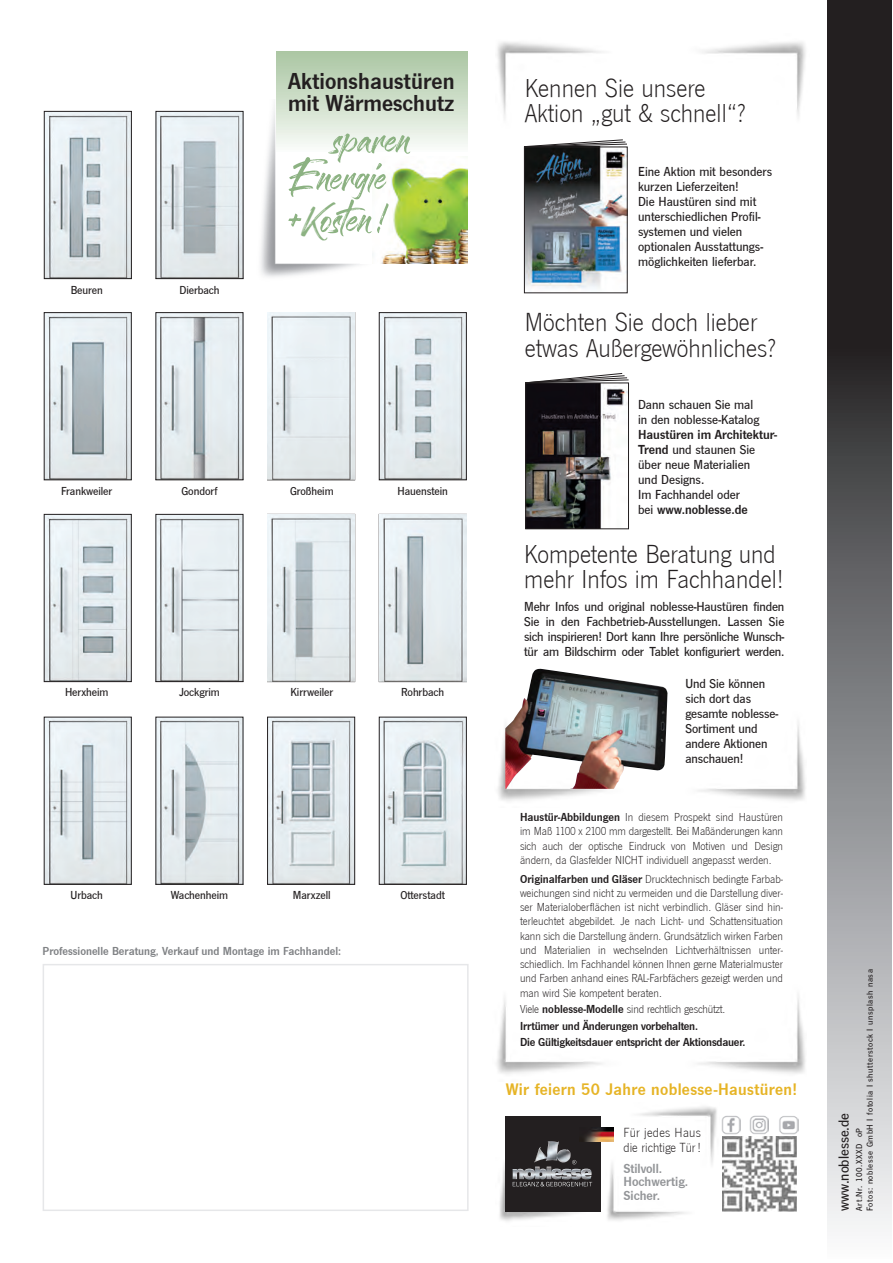
<style>
.page{position:relative;width:893px;height:1263px;background:#fff}
.page>*{position:absolute;margin:0;border:0;box-sizing:border-box;transform-origin:0 0}
.t1{font:53.55px/37.5px "Sandbrush";color:#8cb282}
.t2{font:300 27px/25.5px "News Got T";color:#231f20}
.t3{font:23.85px/22px "News Got T Dem";letter-spacing:.005em;color:#231f20}
.t4{font:17.25px "News Got T Dem";letter-spacing:.02em;color:#e6b426}
.t5{font:500 15.15px "News Got T";color:#231f20}
.t6{font:300 13.65px/14.9px "News Got T";color:#231f20}
.t7{font:13.65px/13.6px "News Got T Dem";color:#939598}
.t8{font:500 13.5px/15px "News Got T";color:#231f20}
.t9{font:13.5px "News Got T Dem";color:#231f20}
.t10{font:300 12px/14.2px "News Got T";color:#231f20;text-align:justify}
.t11{font:500 12px "News Got T";letter-spacing:-.005em;color:#231f20}
.t12{font:12px/16.5px "News Got T Dem";letter-spacing:-.015em;color:#231f20}
.t13{font:12px "News Got T Dem";color:#808285}
.t14{font:500 9px/10.5px "News Got T";letter-spacing:.06em;color:#231f20}
.s1{font-size:40.05px}
.s2{font-family:"News Got T Dem";font-weight:400}
.s3{font-family:"News Got T";font-weight:500}
</style>
<div class="page">
<img style="left:607px;top:1129px;width:79px;height:92px">
<img style="left:499px;top:1163px;width:80px;height:58px">
<img style="left:616px;top:1106px;width:101px;height:69px">
<img style="left:498px;top:732px;width:106px;height:69px">
<img style="left:698px;top:722px;width:108px;height:79px">
<img style="left:496px;top:998px;width:106px;height:76px">
<img style="left:698px;top:995px;width:108px;height:79px">
<div style="left:505px;top:1116px;width:96px;height:96px;background:#231f20"></div>
<img style="left:513px;top:1147px;width:79px;height:32px">
<img style="left:585px;top:1127px;width:28px;height:15px">
<div style="left:43px;top:964px;width:426px;height:247px;border:2px solid #e6e7e9"></div>
<img style="left:721px;top:1115px;width:19px;height:19px">
<img style="left:749px;top:1115px;width:19px;height:19px">
<img style="left:779px;top:1116px;width:19px;height:18px">
<img style="left:722px;top:1137px;width:75px;height:74px">
<img style="left:505px;top:669px;width:162px;height:120px">
<img style="left:702px;top:42px;width:104px;height:74px">
<img style="left:497px;top:42px;width:104px;height:76px">
<img style="left:46px;top:314px;width:84px;height:164px">
<div style="left:44px;top:312px;width:88px;height:168px;border:1px solid #231f20"></div>
<img style="left:157px;top:314px;width:84px;height:164px">
<div style="left:155px;top:312px;width:88px;height:168px;border:1px solid #231f20"></div>
<img style="left:268px;top:313px;width:86px;height:166px">
<img style="left:381px;top:314px;width:84px;height:164px">
<div style="left:379px;top:312px;width:88px;height:168px;border:1px solid #231f20"></div>
<img style="left:46px;top:113px;width:84px;height:164px">
<div style="left:44px;top:111px;width:88px;height:168px;border:1px solid #231f20"></div>
<img style="left:158px;top:113px;width:83px;height:164px">
<div style="left:156px;top:111px;width:87px;height:168px;border:1px solid #231f20"></div>
<img style="left:46px;top:516px;width:84px;height:164px">
<div style="left:44px;top:514px;width:88px;height:168px;border:1px solid #231f20"></div>
<img style="left:157px;top:516px;width:84px;height:164px">
<div style="left:155px;top:514px;width:88px;height:168px;border:1px solid #231f20"></div>
<img style="left:268px;top:515px;width:86px;height:166px">
<img style="left:380px;top:515px;width:86px;height:166px">
<img style="left:46px;top:719px;width:84px;height:164px">
<div style="left:44px;top:717px;width:88px;height:168px;border:1px solid #231f20"></div>
<img style="left:157px;top:719px;width:84px;height:164px">
<div style="left:155px;top:717px;width:88px;height:168px;border:1px solid #231f20"></div>
<img style="left:269px;top:719px;width:84px;height:164px">
<div style="left:267px;top:717px;width:88px;height:168px;border:1px solid #231f20"></div>
<img style="left:381px;top:719px;width:84px;height:164px">
<div style="left:379px;top:717px;width:88px;height:168px;border:1px solid #231f20"></div>
<img style="left:260px;top:105px;width:100px;height:172px">
<div style="left:276px;top:52px;width:191px;height:100px;background:linear-gradient(to bottom,#a9c5a1,#f8fbf8)"></div>
<img style="left:372px;top:164px;width:96px;height:99px">
<img style="left:527px;top:385px;width:100px;height:142px">
<div style="left:525px;top:383px;width:104px;height:146px;border:1px solid #231f20"></div>
<svg style="left:525px;top:373px;width:104px;height:11px"></svg>
<img style="left:526px;top:149px;width:100px;height:140px">
<div style="left:524px;top:147px;width:104px;height:146px;border:1px solid #231f20"></div>
<svg style="left:523px;top:139px;width:105px;height:9px"></svg>
<div style="left:827px;top:346px;width:65px;height:913px;background:linear-gradient(to bottom,#2b2b2d,#fafcfe)"></div>
<div style="left:827px;top:0;width:65px;height:349px;background:#231f20"></div>
<p class="t11" style="left:71px;top:282px;width:34px">Beuren</p>
<p class="t11" style="left:179px;top:282px;width:42px">Dierbach</p>
<h3 class="t3" style="left:288px;top:69px;width:168px">Aktionshaustüren mit Wärmeschutz</h3>
<h1 class="t1" style="left:288px;top:121px;width:122px;text-indent:43px">sparen<br>Energie</h1>
<h1 class="t1" style="left:285px;top:201px;width:101px">+<span class="s1">K</span>osten!</h1>
<p class="t11" style="left:61px;top:482px;width:53px">Frankweiler</p>
<p class="t11" style="left:182px;top:482px;width:37px">Gondorf</p>
<p class="t11" style="left:290px;top:482px;width:45px">Großheim</p>
<p class="t11" style="left:397px;top:482px;width:52px">Hauenstein</p>
<p class="t11" style="left:65px;top:684px;width:45px">Herxheim</p>
<p class="t11" style="left:179px;top:684px;width:42px">Jockgrim</p>
<p class="t11" style="left:290px;top:684px;width:44px">Kirrweiler</p>
<p class="t11" style="left:401px;top:684px;width:44px">Rohrbach</p>
<p class="t11" style="left:71px;top:887px;width:34px">Urbach</p>
<p class="t11" style="left:171px;top:887px;width:59px">Wachenheim</p>
<p class="t11" style="left:293px;top:887px;width:39px">Marxzell</p>
<p class="t11" style="left:400px;top:887px;width:46px">Otterstadt</p>
<p class="t13" style="left:43px;top:943px;width:300px">Professionelle Beratung, Verkauf und Montage im Fachhandel:</p>
<h2 class="t2" style="left:525px;top:73px;width:223px">Kennen Sie unsere<br>Aktion „gut &amp; schnell“?</h2>
<p class="t8" style="left:638px;top:163px;width:136px">Eine Aktion mit besonders kurzen Lieferzeiten!<br>Die Haustüren sind mit unterschiedlichen Profil&shy;systemen und vielen optionalen Ausstattungs&shy;möglichkeiten lieferbar.</p>
<h2 class="t2" style="left:525px;top:307px;width:253px">Möchten Sie doch lieber etwas Außergewöhnliches?</h2>
<p class="t8" style="left:638px;top:396px;width:123px">Dann schauen Sie mal in den noblesse-Katalog</p>
<p class="t9" style="left:638px;top:425px;width:141px">Haustüren im Architektur-</p>
<p class="t8" style="left:638px;top:441px;width:119px"><span class="s2">Trend</span> und staunen Sie über neue Materialien und Designs.<br>Im Fachhandel oder</p>
<p class="t9" style="left:638px;top:500px;width:111px"><span class="s3">bei</span> www.noblesse.de</p>
<h2 class="t2" style="left:524px;top:539px;width:261px">Kompetente Beratung und mehr Infos im Fachhandel!</h2>
<p class="t8" style="left:524px;top:598px;width:262px;text-align:justify">Mehr Infos und original noblesse-Haustüren finden Sie in den Fach betrieb-Aus stellungen. Lassen Sie sich inspirieren! Dort kann Ihre per sön liche Wunsch&shy;tür am Bildschirm oder Tablet konfiguriert werden.</p>
<p class="t8" style="left:685px;top:675px;width:94px">Und Sie können sich dort das gesamte noblesse-<br>Sortiment und andere Aktionen anschauen!</p>
<p class="t10" style="left:520px;top:809px;width:264px"><span class="s2">Haustür-Abbildungen</span> In diesem Prospekt sind Haustüren im Maß 1100 x 2100 mm dargestellt. Bei Maß ände rungen kann sich auch der optische Eindruck von Motiven und Design ändern, da Glasfelder NICHT individuell angepasst werden.</p>
<p class="t10" style="left:520px;top:870px;width:265px"><span class="s2">Originalfarben und Gläser</span> Drucktechnisch be dingte Farbab - wei chungen sind nicht zu vermeiden und die Darstellung diver&shy;ser Material oberflächen ist nicht verbindlich. Gläser sind hin&shy;terleuchtet abgebildet. Je nach Licht- und Schatten situation kann sich die Darstellung ändern. Grundsätzlich wirken Farben und Materialien in wechselnden Licht verhältnissen unter&shy;schiedlich. Im Fachhandel können Ihnen gerne Material muster und Farben anhand eines RAL-Farbfächers gezeigt werden und man wird Sie kompetent beraten.</p>
<p class="t10" style="left:520px;top:1001px;width:207px">Viele <span class="s2">noblesse-Modelle</span> sind rechtlich ge schützt.</p>
<p class="t12" style="left:520px;top:1016px;width:227px">Irrtümer und Änderungen vorbehalten.<br>Die Gültigkeitsdauer entspricht der Aktionsdauer.</p>
<h3 class="t4" style="left:506px;top:1078px;width:293px">Wir feiern 50 Jahre noblesse-Haustüren!</h3>
<p class="t6" style="left:623px;top:1124px;width:79px">Für jedes Haus die richtige Tür!</p>
<p class="t7" style="left:623px;top:1160px;width:66px">Stilvoll.<br>Hochwertig.<br>Sicher.</p>
<p class="t14" style="left:853px;top:1211px;width:243px;rotate:-90deg">Art.Nr. 100.XXXD oP<br>Fotos: noblesse GmbH I fotolia I shutterstock I unsplash nasa</p>
<p class="t5" style="left:834px;top:1211px;width:100px;rotate:-90deg">www.noblesse.de</p>
</div>
